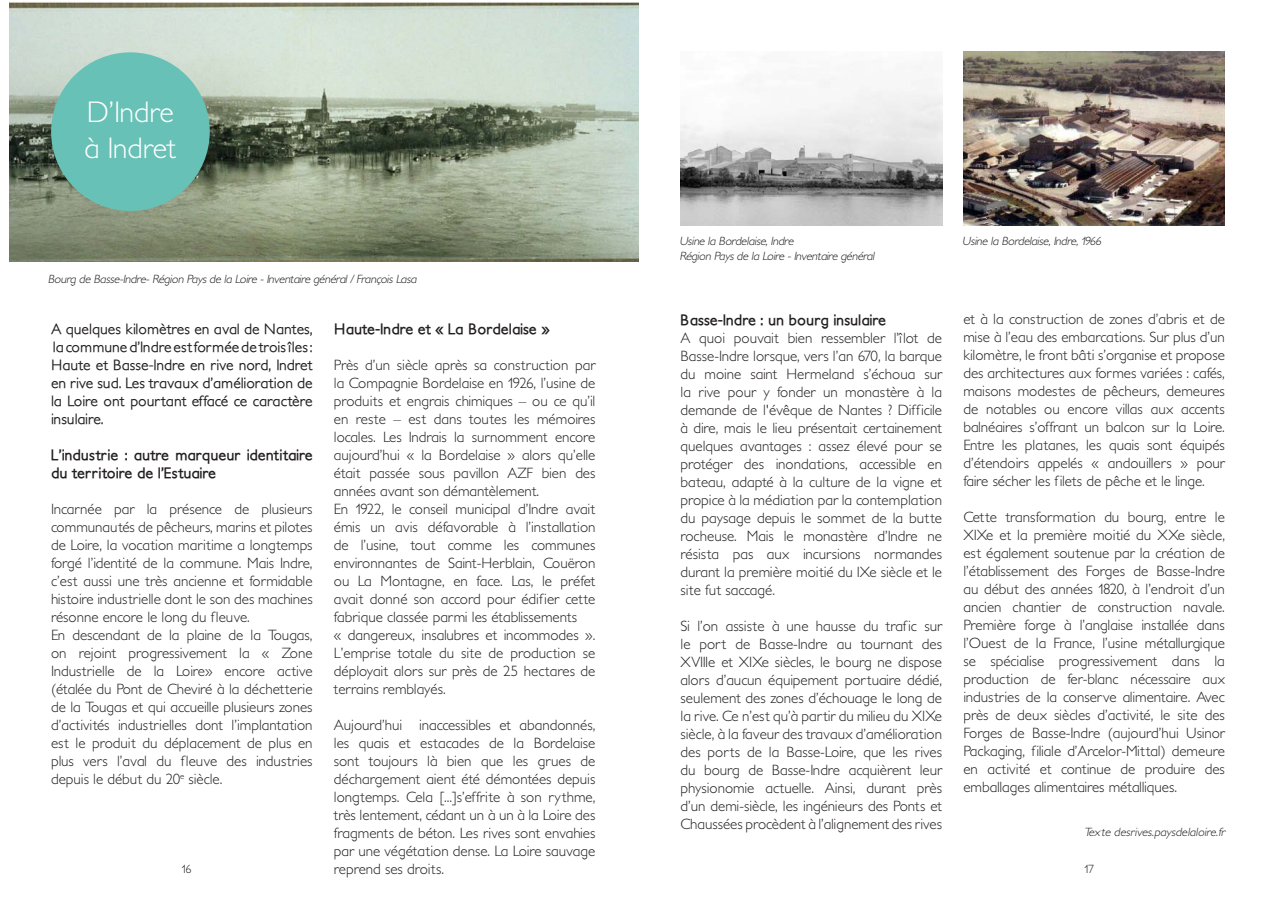
<style>
.page{position:relative;width:1276px;height:910px;background:#fff}
.page>*{position:absolute;margin:0;border:0;box-sizing:border-box;transform-origin:0 0}
.t1{font:300 30px/36px "Petita";color:#fff}
.t2{font:300 15px/18px "Petita";color:#231f20;text-align:justify}
.t3{font:500 15px/18px "Petita";color:#231f20;text-align:justify}
.t4{font:700 15px/18px "Petita";color:#231f20}
.t5{font:italic 300 12px/14.4px "Petita";color:#231f20}
.t6{font:300 12px "Petita";color:#231f20}
</style>
<div class="page">
<img style="left:9px;top:1px;width:629px;height:261px">
<div style="left:51px;top:52px;width:159px;height:159px;background:#68c1b6;border-radius:50%"></div>
<img style="left:680px;top:81px;width:262px;height:144px">
<img style="left:963px;top:51px;width:262px;height:174px">
<h1 class="t1" style="left:85px;top:95px;width:93px">D’Indre à Indret</h1>
<p class="t5" style="left:48px;top:272px;width:373px">Bourg de Basse-Indre-Région Paysde la Loire -Inventaire général/FrançoisLasa</p>
<p class="t5" style="left:679px;top:234px;width:199px">Usine la Bordelaise,Indre<br>Région Paysde la Loire -Inventaire général</p>
<p class="t5" style="left:962px;top:234px;width:143px">Usine la Bordelaise,Indre,1966</p>
<p class="t2" style="left:963px;top:311px;width:263px">et à la construction de zones d’abris et de mise à l’eau des embarcations. Sur plus d’un kilomètre, le front bâti s’organise et propose des architectures aux formes variées : cafés, maisons modestes de pêcheurs, demeures de notables ou encore villas aux accents balnéaires s’offrant un balcon sur la Loire.<br>Entre les platanes, les quais sont équipés d’étendoirs appelés « andouillers » pour faire sécher les filets de pêche et le linge.</p>
<p class="t2" style="left:963px;top:509px;width:263px">Cette transformation du bourg, entre le XIXe et la première moitié du XXe siècle, est également soutenue par la création de l’établissement des Forges de Basse-Indre au début des années 1820, à l’endroit d’un ancien chantier de construction navale.<br>Première forge à l’anglaise installée dans l’Ouest de la France, l’usine métallurgique se spécialise progressivement dans la production de fer-blanc nécessaire aux industries de la conserve alimentaire. Avec près de deux siècles d’activité, le site des Forges de Basse-Indre (aujourd’hui Usinor Packaging, filiale d’Arcelor-Mittal) demeure en activité et continue de produire des emballages alimentaires métalliques.</p>
<p class="t5" style="left:1084px;top:825px;width:145px">Texte desrives.paysdelaloire.fr</p>
<p class="t4" style="left:680px;top:311px;width:207px">Basse-Indre : un bourg insulaire</p>
<p class="t2" style="left:680px;top:329px;width:263px">A quoi pouvait bien ressembler l’îlot de Basse-Indre lorsque, vers l’an 670, la barque du moine saint Hermeland s’échoua sur la rive pour y fonder un monastère à la demande de l'évêque de Nantes ? Difficile à dire, mais le lieu présentait certainement quelques avantages : assez élevé pour se protéger des inondations, accessible en bateau, adapté à la culture de la vigne et propice à la médiation par la contemplation du paysage depuis le sommet de la butte rocheuse. Mais le monastère d’Indre ne résista pas aux incursions normandes durant la première moitié du IXe siècle et le site fut saccagé.</p>
<p class="t2" style="left:680px;top:617px;width:263px">Si l’on assiste à une hausse du trafic sur le port de Basse-Indre au tournant des XVIIIe et XIXe siècles, le bourg ne dispose alors d’aucun équipement portuaire dédié, seulement des zones d’échouage le long de la rive. Ce n’est qu’à partir du milieu du XIXe siècle, à la faveur des travaux d’amélioration des ports de la Basse-Loire, que les rives du bourg de Basse-Indre acquièrent leur physionomie actuelle. Ainsi, durant près d’un demi-siècle, les ingénieurs des Ponts et Chaussées procèdent à l’alignement des rives</p>
<p class="t3" style="left:51px;top:320px;width:263px">A quelques kilomètres en aval de Nantes, la commune d’Indre est formée de trois îles :<br>Haute et Basse-Indre en rive nord, Indret en rive sud. Les travaux d’amélioration de la Loire ont pourtant effacé ce caractère insulaire.</p>
<p class="t4" style="left:51px;top:446px;width:263px">L’industrie : autre marqueur identitaire du territoire de l’Estuaire</p>
<p class="t2" style="left:51px;top:500px;width:263px;text-align:left">Incarnée par la présence de plusieurs communautés de pêcheurs, marins et pilotes de Loire, la vocation maritime a longtemps forgé l’identité de la commune. Mais Indre, c’est aussi une très ancienne et formidable histoire industrielle dont le son des machines résonne encore le long du fleuve.<br>En descendant de la plaine de la Tougas, on rejoint progressivement la « Zone Industrielle de la Loire» encore active (étalée du Pont de Cheviré à la déchetterie de la Tougas et qui accueille plusieurs zones d’activités industrielles dont l’implantation est le produit du déplacement de plus en plus vers l’aval du fleuve des industries depuis le début du 20<sup>e</sup> siècle.</p>
<p class="t4" style="left:334px;top:320px;width:217px">Haute-Indre et « La Bordelaise »</p>
<p class="t2" style="left:334px;top:356px;width:263px;text-align:left">Près d’un siècle après sa construction par la Compagnie Bordelaise en 1926, l’usine de produits et engrais chimiques – ou ce qu’il en reste – est dans toutes les mémoires locales. Les Indrais la surnomment encore aujourd’hui « la Bordelaise » alors qu’elle était passée sous pavillon AZF bien des années avant son démantèlement.<br>En 1922, le conseil municipal d’Indre avait émis un avis défavorable à l’installation de l’usine, tout comme les communes environnantes de Saint-Herblain, Couëron ou La Montagne, en face. Las, le préfet avait donné son accord pour édifier cette fabrique classée parmi les établissements<br>« dangereux, insalubres et incommodes ».<br>L’emprise totale du site de production se déployait alors sur près de 25 hectares de terrains remblayés.</p>
<p class="t2" style="left:334px;top:716px;width:263px">Aujourd’hui inaccessibles et abandonnés, les quais et estacades de la Bordelaise sont toujours là bien que les grues de déchargement aient été démontées depuis longtemps. Cela [...]s’effrite à son rythme, très lentement, cédant un à un à la Loire des fragments de béton. Les rives sont envahies par une végétation dense. La Loire sauvage reprend ses droits.</p>
<p class="t6" style="left:182px;top:862px;width:11px">16</p>
<p class="t6" style="left:1084px;top:862px;width:11px">17</p>
</div>
